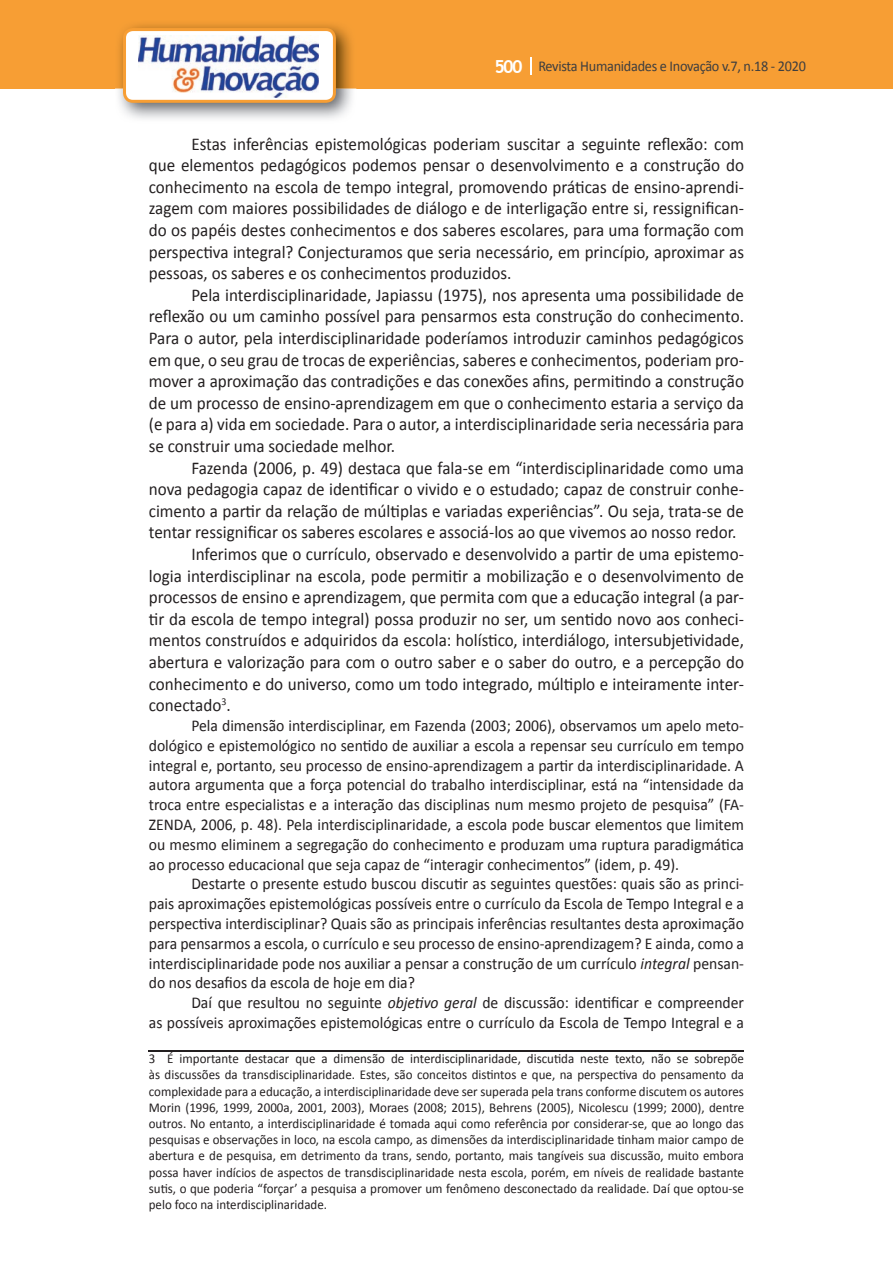
<style>
.page{position:relative;width:893px;height:1263px;background:#fff}
.page>*{position:absolute;margin:0;border:0;box-sizing:border-box;transform-origin:0 0}
.t1{font:18px/21.6px "Calibri";color:#231f20;text-align:justify;scale:.95 1}
.t2{font:16.5px/19.8px "Calibri";color:#231f20;text-align:justify;scale:.95 1}
.t3{font:15px "Calibri";letter-spacing:-.02em;color:#3e3e3f;scale:.95 1}
.t4{font:13.5px/16.2px "Calibri";color:#231f20;text-align:justify;scale:.96 1}
.s1{font-family:"Trebuchet MS";font-weight:700;font-size:18px;color:#fff}
.s2{font-style:italic}
</style>
<div class="page">
<div style="left:0;top:0;width:893px;height:88px;background:#f79e34"></div>
<svg style="left:530px;top:57px;width:2px;height:18px"></svg>
<img style="left:115px;top:24px;width:241px;height:95px">
<svg style="left:123px;top:28px;width:213px;height:75px"></svg>
<hr style="left:149px;top:1050px;width:595px;height:2px;background:#231f20">
<p class="t3" style="left:495px;top:57px;width:329px"><span class="s1">500</span> Revista Humanidades e Inovação v.7, n.18 - 2020</p>
<p class="t1" style="left:149px;top:133px;width:628px;text-indent:43px">Estas inferências epistemológicas poderiam suscitar a seguinte reflexão: com que elementos pedagógicos podemos pensar o desenvolvimento e a construção do conhecimento na escola de tempo integral, promovendo práticas de ensino-aprendi&shy;zagem com maiores possibilidades de diálogo e de interligação entre si, ressignifican&shy;do os papéis destes conhecimentos e dos saberes escolares, para uma formação com perspectiva integral? Conjecturamos que seria necessário, em princípio, aproximar as pessoas, os saberes e os conhecimentos produzidos.</p>
<p class="t1" style="left:149px;top:284px;width:628px;text-indent:43px">Pela interdisciplinaridade, Japiassu (1975), nos apresenta uma possibilidade de reflexão ou um caminho possível para pensarmos esta construção do conhecimento.<br>Para o autor, pela interdisciplinaridade poderíamos introduzir caminhos pedagógicos em que, o seu grau de trocas de experiências, saberes e conhecimentos, poderiam pro&shy;mover a aproximação das contradições e das conexões afins, permitindo a construção de um processo de ensino-aprendizagem em que o conhecimento estaria a serviço da (e para a) vida em sociedade. Para o autor, a interdisciplinaridade seria necessária para se construir uma sociedade melhor.</p>
<p class="t1" style="left:191px;top:457px;width:583px">Fazenda (2006, p. 49) destaca que fala-se em “interdisciplinaridade como uma</p>
<p class="t1" style="left:149px;top:478px;width:628px">nova pedagogia capaz de identificar o vivido e o estudado; capaz de construir conhe-</p>
<p class="t1" style="left:149px;top:500px;width:628px">cimento a partir da relação de múltiplas e variadas experiências”. Ou seja, trata-se de</p>
<p class="t1" style="left:149px;top:522px;width:620px">tentar ressignificar os saberes escolares e associá-los ao que vivemos ao nosso redor.</p>
<p class="t1" style="left:191px;top:543px;width:583px">Inferimos que o currículo, observado e desenvolvido a partir de uma epistemo-</p>
<p class="t1" style="left:149px;top:565px;width:628px">logia interdisciplinar na escola, pode permitir a mobilização e o desenvolvimento de</p>
<p class="t1" style="left:149px;top:586px;width:628px">processos de ensino e aprendizagem, que permita com que a educação integral (a par-</p>
<p class="t1" style="left:149px;top:608px;width:628px">tir da escola de tempo integral) possa produzir no ser, um sentido novo aos conheci-</p>
<p class="t1" style="left:149px;top:630px;width:628px">mentos construídos e adquiridos da escola: holístico, interdiálogo, intersubjetividade,</p>
<p class="t1" style="left:149px;top:651px;width:628px">abertura e valorização para com o outro saber e o saber do outro, e a percepção do</p>
<p class="t1" style="left:149px;top:673px;width:628px">conhecimento e do universo, como um todo integrado, múltiplo e inteiramente inter-</p>
<p class="t1" style="left:149px;top:694px;width:88px">conectado<sup>3</sup>.</p>
<p class="t2" style="left:149px;top:716px;width:628px;text-indent:43px">Pela dimensão interdisciplinar, em Fazenda (2003; 2006), observamos um apelo meto&shy;dológico e epistemológico no sentido de auxiliar a escola a repensar seu currículo em tempo integral e, portanto, seu processo de ensino-aprendizagem a partir da interdisciplinaridade. A autora argumenta que a força potencial do trabalho interdisciplinar, está na “intensidade da troca entre especialistas e a interação das disciplinas num mesmo projeto de pesquisa” (FA-ZENDA, 2006, p. 48). Pela interdisciplinaridade, a escola pode buscar elementos que limitem ou mesmo eliminem a segregação do conhecimento e produzam uma ruptura paradigmática ao processo educacional que seja capaz de “interagir conhecimentos” (idem, p. 49).</p>
<p class="t2" style="left:149px;top:874px;width:628px;text-indent:43px">Destarte o presente estudo buscou discutir as seguintes questões: quais são as princi&shy;pais aproximações epistemológicas possíveis entre o currículo da Escola de Tempo Integral e a perspectiva interdisciplinar? Quais são as principais inferências resultantes desta aproximação para pensarmos a escola, o currículo e seu processo de ensino-aprendizagem? E ainda, como a interdisciplinaridade pode nos auxiliar a pensar a construção de um currículo <span class="s2">integral</span> pensan&shy;do nos desafios da escola de hoje em dia?</p>
<p class="t2" style="left:149px;top:993px;width:628px;text-align:right">Daí que resultou no seguinte <span class="s2">objetivo geral</span> de discussão: identificar e compreender<br>as possíveis aproximações epistemológicas entre o currículo da Escola de Tempo Integral e a</p>
<p class="t4" style="left:149px;top:1051px;width:622px">3 É importante destacar que a dimensão de interdisciplinaridade, discutida neste texto, não se sobrepõe às discussões da transdisciplinaridade. Estes, são conceitos distintos e que, na perspectiva do pensamento da complexidade para a educação, a interdisciplinaridade deve ser superada pela trans conforme discutem os autores Morin (1996, 1999, 2000a, 2001, 2003), Moraes (2008; 2015), Behrens (2005), Nicolescu (1999; 2000), dentre outros. No entanto, a interdisciplinaridade é tomada aqui como referência por considerar-se, que ao longo das pesquisas e observações in loco, na escola campo, as dimensões da interdisciplinaridade tinham maior campo de abertura e de pesquisa, em detrimento da trans, sendo, portanto, mais tangíveis sua discussão, muito embora possa haver indícios de aspectos de transdisciplinaridade nesta escola, porém, em níveis de realidade bastante sutis, o que poderia “forçar’ a pesquisa a promover um fenômeno desconectado da realidade. Daí que optou-se pelo foco na interdisciplinaridade.</p>
</div>
